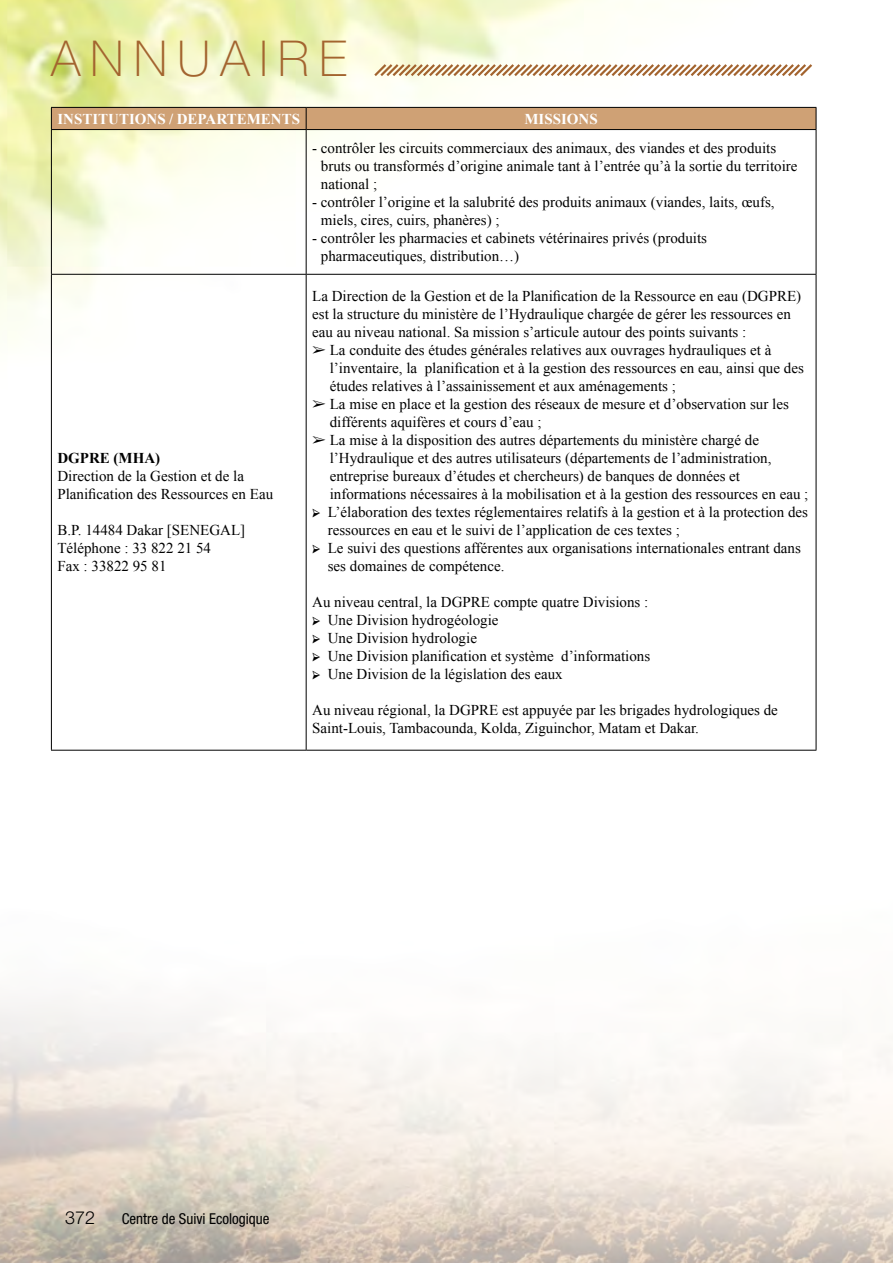
<style>
.page{position:relative;width:893px;height:1263px;background:#fff}
.page>*{position:absolute;margin:0;border:0;box-sizing:border-box;transform-origin:0 0}
.t1{font:100 49.5px "Helvetica Neue LT Pro";letter-spacing:.2em;color:#a3642f}
.t2{font:300 18px "Helvetica Neue LT Pro";color:#000}
.t3{font:15px/18px "Times New Roman";color:#000}
.t4{font:700 15px "Times New Roman";color:#fff}
.t5{font:condensed 15px "Helvetica Neue LT Pro";color:#000}
.t6{font:700 15px "Times New Roman";color:#000}
.s1{font-family:"Minion Pro"}
</style>
<div class="page">
<img style="left:0;top:744px;width:893px;height:519px">
<img style="left:0;top:0;width:817px;height:510px">
<svg style="left:372px;top:62px;width:443px;height:17px"></svg>
<div style="left:51px;top:107px;width:766px;height:23px;background:#cfa175"></div>
<hr style="left:51px;top:129px;width:255px;height:1px;background:#000">
<hr style="left:51px;top:130px;width:1px;height:144px;background:#000">
<hr style="left:306px;top:129px;width:510px;height:1px;background:#000">
<hr style="left:306px;top:130px;width:1px;height:144px;background:#000">
<hr style="left:816px;top:130px;width:1px;height:144px;background:#000">
<hr style="left:51px;top:274px;width:255px;height:1px;background:#000">
<hr style="left:51px;top:275px;width:1px;height:475px;background:#000">
<hr style="left:306px;top:274px;width:510px;height:1px;background:#000">
<hr style="left:306px;top:275px;width:1px;height:475px;background:#000">
<hr style="left:816px;top:275px;width:1px;height:475px;background:#000">
<hr style="left:51px;top:750px;width:255px;height:1px;background:#000">
<hr style="left:306px;top:750px;width:510px;height:1px;background:#000">
<h1 class="t1" style="left:51px;top:30px;width:297px">ANNUAIRE</h1>
<p class="t4" style="left:57px;top:108px;width:244px">INSTITUTIONS / DEPARTEMENTS</p>
<p class="t4" style="left:524px;top:108px;width:75px">MISSIONS</p>
<p class="t3" style="left:321px;top:139px;width:478px;text-indent:-9px">- contrôler les circuits commerciaux des animaux, des viandes et des produits bruts ou transformés d’origine animale tant à l’entrée qu’à la sortie du territoire national ;</p>
<p class="t3" style="left:321px;top:193px;width:455px;text-indent:-9px">- contrôler l’origine et la salubrité des produits animaux (viandes, laits, œufs, miels, cires, cuirs, phanères) ;</p>
<p class="t3" style="left:321px;top:229px;width:388px;text-indent:-9px">- contrôler les pharmacies et cabinets vétérinaires privés (produits pharmaceutiques, distribution…)</p>
<p class="t6" style="left:57px;top:448px;width:104px">DGPRE (MHA)</p>
<p class="t3" style="left:57px;top:467px;width:217px">Direction de la Gestion et de la<br>Planification des Ressources en Eau</p>
<p class="t3" style="left:57px;top:521px;width:189px">B.P. 14484 Dakar [SENEGAL]<br>Téléphone : 33 822 21 54<br>Fax : 33822 95 81</p>
<p class="t3" style="left:312px;top:287px;width:491px">La Direction de la Gestion et de la Planification de la Ressource en eau (DGPRE) est la structure du ministère de l’Hydraulique chargée de gérer les ressources en eau au niveau national. Sa mission s’articule autour des points suivants :</p>
<p class="t3" style="left:330px;top:341px;width:476px;text-indent:-18px">➢ La conduite des études générales relatives aux ouvrages hydrauliques et à l’inventaire, la planification et à la gestion des ressources en eau, ainsi que des études relatives à l’assainissement et aux aménagements ;</p>
<p class="t3" style="left:330px;top:395px;width:461px;text-indent:-18px">➢ La mise en place et la gestion des réseaux de mesure et d’observation sur les différents aquifères et cours d’eau ;</p>
<p class="t3" style="left:330px;top:431px;width:480px;text-indent:-18px">➢ La mise à la disposition des autres départements du ministère chargé de l’Hydraulique et des autres utilisateurs (départements de l’administration, entreprise bureaux d’études et chercheurs) de banques de données et informations nécessaires à la mobilisation et à la gestion des ressources en eau ;</p>
<p class="t3" style="left:328px;top:503px;width:482px;text-indent:-16px"><span class="s1">➢</span> L’élaboration des textes réglementaires relatifs à la gestion et à la protection des ressources en eau et le suivi de l’application de ces textes ;</p>
<p class="t3" style="left:328px;top:539px;width:475px;text-indent:-16px"><span class="s1">➢</span> Le suivi des questions afférentes aux organisations internationales entrant dans ses domaines de compétence.</p>
<p class="t3" style="left:312px;top:593px;width:338px">Au niveau central, la DGPRE compte quatre Divisions :</p>
<p class="t3" style="left:312px;top:611px;width:188px"><span class="s1">➢</span> Une Division hydrogéologie</p>
<p class="t3" style="left:312px;top:629px;width:166px"><span class="s1">➢</span> Une Division hydrologie</p>
<p class="t3" style="left:312px;top:647px;width:340px"><span class="s1">➢</span> Une Division planification et système d’informations</p>
<p class="t3" style="left:312px;top:665px;width:252px"><span class="s1">➢</span> Une Division de la législation des eaux</p>
<p class="t3" style="left:312px;top:701px;width:467px">Au niveau régional, la DGPRE est appuyée par les brigades hydrologiques de<br>Saint-Louis, Tambacounda, Kolda, Ziguinchor, Matam et Dakar.</p>
<p class="t2" style="left:65px;top:1206px;width:32px">372</p>
<p class="t5" style="left:122px;top:1210px;width:149px">Centre de Suivi Ecologique</p>
</div>
